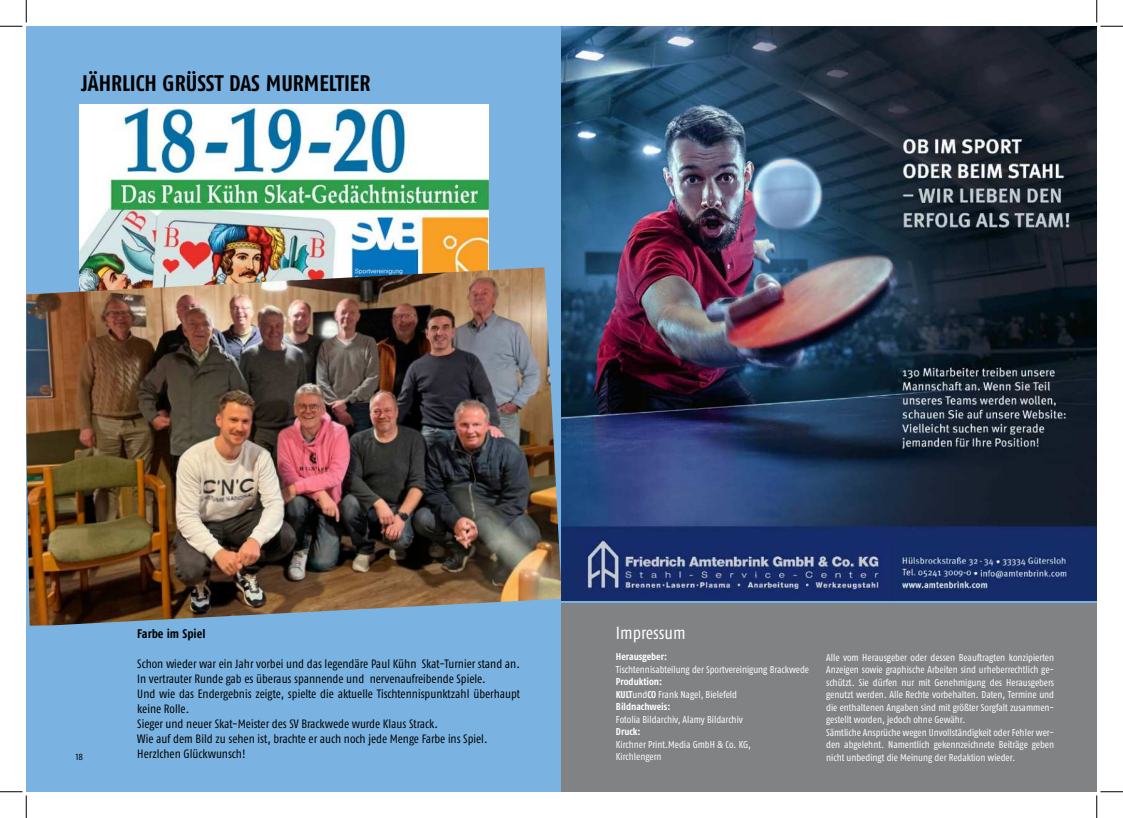
<style>
.page{position:relative;width:1123px;height:818px;background:#fff}
.page>*{position:absolute;margin:0;border:0;box-sizing:border-box;transform-origin:0 0}
.t1{font:700 22.5px "Fago Co";color:#000}
.t2{font:17.5px "Fago Co Regular Lf";color:#fff}
.t3{font:700 12.5px "Fago Co";color:#000}
.t4{font:12.12px/15px "Fago Co Regular Tf";color:#000}
.t5{font:10px/12.5px "Fago Co Regular Lf";color:#fff}
.t6{font:10px "Fago Co Bold Lf";color:#fff}
.t7{font:9.38px "Fago Co Regular Lf";color:#000}
.s1{font-family:"Fago Co Bold Lf"}
</style>
<div class="page">
<div style="left:26px;top:26px;width:1070px;height:766px;background:#7ab3e1"></div>
<img style="left:79px;top:104px;width:409px;height:163px">
<div style="left:561px;top:603px;width:535px;height:189px;background:#808284"></div>
<img style="left:26px;top:267px;width:536px;height:359px">
<img style="left:561px;top:26px;width:535px;height:574px">
<svg style="left:0;top:0;width:27px;height:27px"></svg>
<svg style="left:0;top:791px;width:27px;height:27px"></svg>
<svg style="left:1096px;top:0;width:27px;height:27px"></svg>
<svg style="left:1096px;top:791px;width:27px;height:27px"></svg>
<h1 class="t1" style="left:81px;top:71px;width:291px">JÄHRLICH GRÜSST DAS MURMELTIER</h1>
<h2 class="t2" style="left:616px;top:626px;width:71px">Impressum</h2>
<p class="t6" style="left:616px;top:651px;width:52px">Herausgeber:</p>
<p class="t5" style="left:616px;top:664px;width:195px">Tischtennisabteilung der Sportvereinigung Brackwede</p>
<p class="t6" style="left:616px;top:676px;width:48px">Produktion:</p>
<p class="t5" style="left:616px;top:689px;width:123px"><span class="s1">KULT</span>und<span class="s1">CO</span> Frank Nagel, Bielefeld</p>
<p class="t6" style="left:616px;top:701px;width:56px">Bildnachweis:</p>
<p class="t5" style="left:616px;top:714px;width:128px">Fotolia Bildarchiv, Alamy Bildarchiv</p>
<p class="t6" style="left:616px;top:726px;width:26px">Druck:</p>
<p class="t5" style="left:616px;top:739px;width:136px">Kirchner Print.Media GmbH &amp; Co. KG,<br>Kirchlengern</p>
<p class="t3" style="left:137px;top:627px;width:70px">Farbe im Spiel</p>
<p class="t4" style="left:137px;top:657px;width:384px">Schon wieder war ein Jahr vorbei und das legendäre Paul Kühn Skat-Turnier stand an.<br>In vertrauter Runde gab es überaus spannende und nervenaufreibende Spiele.<br>Und wie das Endergebnis zeigte, spielte die aktuelle Tischtennispunktzahl überhaupt keine Rolle.<br>Sieger und neuer Skat-Meister des SV Brackwede wurde Klaus Strack.<br>Wie auf dem Bild zu sehen ist, brachte er auch noch jede Menge Farbe ins Spiel.<br>Herzlchen Glückwunsch!</p>
<p class="t5" style="left:826px;top:652px;width:229px">Alle vom Herausgeber oder dessen Beauftragten konzipierten Anzeigen sowie graphische Arbeiten sind urheberrechtlich ge&shy;schützt. Sie dürfen nur mit Genehmigung des Herausgebers genutzt werden. Alle Rechte vorbehalten. Daten, Termine und die enthaltenen Angaben sind mit größter Sorgfalt zusammen&shy;gestellt worden, jedoch ohne Gewähr.<br>Sämtliche Ansprüche wegen Unvollständigkeit oder Fehler wer&shy;den abgelehnt. Namentlich gekennzeichnete Beiträge geben</p>
<p class="t7" style="left:76px;top:753px;width:9px">18</p>
<p class="t5" style="left:826px;top:752px;width:191px">nicht unbedingt die Meinung der Redaktion wieder.</p>
</div>
